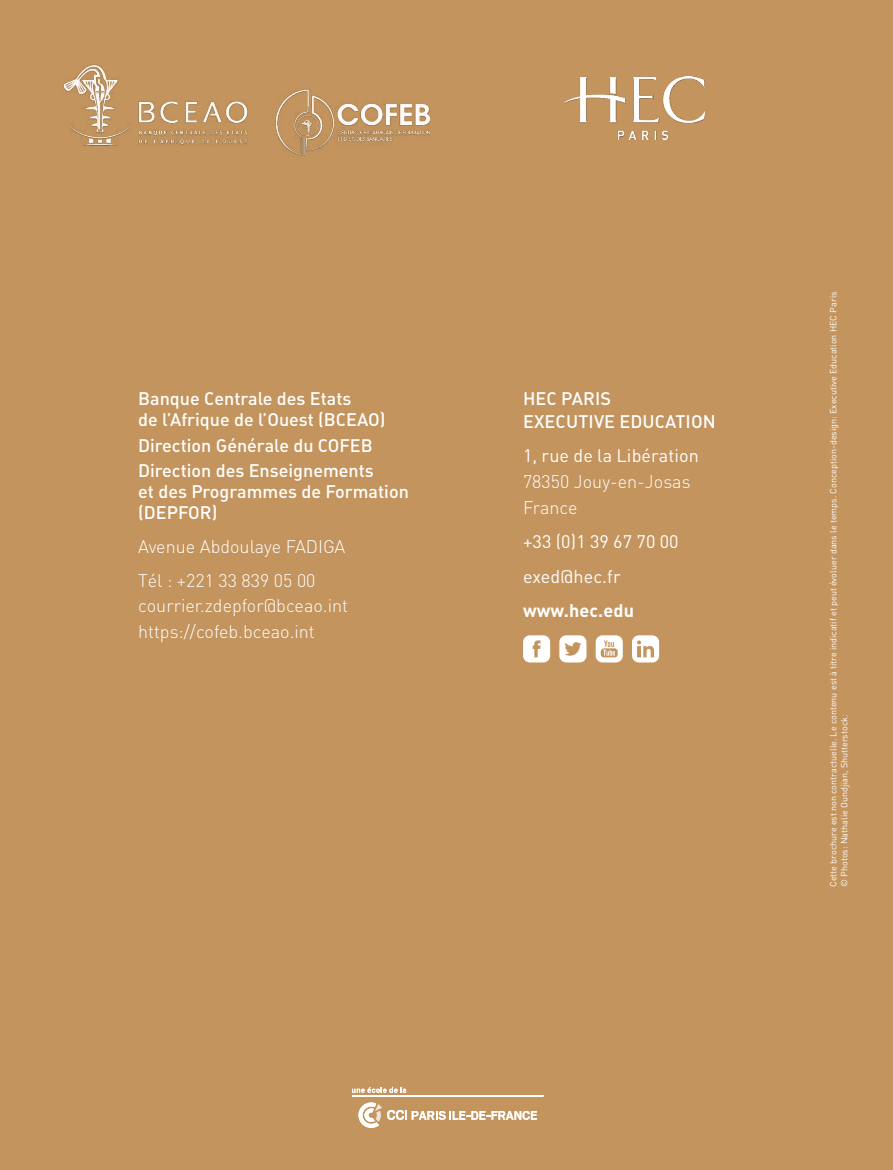
<style>
.page{position:relative;width:893px;height:1170px;background:#fff}
.page>*{position:absolute;margin:0;border:0;box-sizing:border-box;transform-origin:0 0}
.t1{font:18px/21px "DIN Medium Alternate";color:#fff}
.t2{font:300 18px/33.8px "DIN";color:#fff}
.t3{font:18px/34.2px "DIN";letter-spacing:.01em;color:#fff}
.t4{font:700 18px "DIN";letter-spacing:.01em;color:#fff}
.t5{font:9px/10.8px "DIN";color:#fff}
</style>
<div class="page">
<div style="left:0;top:0;width:893px;height:1169px;background:#c3945d"></div>
<svg style="left:358px;top:1102px;width:179px;height:25px"></svg>
<div style="left:352px;top:1095px;width:191px;height:1px;border:1px solid #fff"></div>
<svg style="left:352px;top:1086px;width:54px;height:6px"></svg>
<img style="left:64px;top:64px;width:365px;height:92px">
<svg style="left:523px;top:635px;width:27px;height:27px"></svg>
<svg style="left:559px;top:635px;width:27px;height:27px"></svg>
<svg style="left:632px;top:635px;width:27px;height:27px"></svg>
<svg style="left:596px;top:635px;width:27px;height:27px"></svg>
<img style="left:564px;top:77px;width:140px;height:62px">
<h1 class="t1" style="left:138px;top:388px;width:249px">Banque Centrale des Etats<br>de l’Afrique de l’Ouest (BCEAO)</h1>
<h1 class="t1" style="left:138px;top:432px;width:237px;line-height:25.2px">Direction Générale du COFEB<br>Direction des Enseignements</h1>
<h1 class="t1" style="left:138px;top:480px;width:272px">et des Programmes de Formation (DEPFOR)</h1>
<h1 class="t2" style="left:138px;top:529px;width:209px">Avenue Abdoulaye FADIGA<br>Tél : +221 33 839 05 00</h1>
<h1 class="t2" style="left:138px;top:592px;width:211px;line-height:25.5px">courrier.zdepfor@bceao.int https://cofeb.bceao.int</h1>
<h1 class="t1" style="left:523px;top:387px;width:194px;line-height:22.5px">HEC PARIS<br>EXECUTIVE EDUCATION</h1>
<h1 class="t3" style="left:523px;top:438px;width:178px">1, rue de la Libération</h1>
<h1 class="t2" style="left:523px;top:468px;width:169px;line-height:25.8px">78350 Jouy-en-Josas<br>France</h1>
<h1 class="t3" style="left:523px;top:524px;width:157px">+33 (0)1 39 67 70 00 exed@hec.fr</h1>
<h1 class="t4" style="left:523px;top:598px;width:113px">www.hec.edu</h1>
<p class="t5" style="left:828px;top:886px;width:596px;rotate:-90deg">Cette brochure est non contractuelle. Le contenu est à titre indicatif et peut évoluer dans le temps. Conception-design: Executive Education HEC Paris © Photos: Nathalie Oundjian, Shutterstock.</p>
</div>
